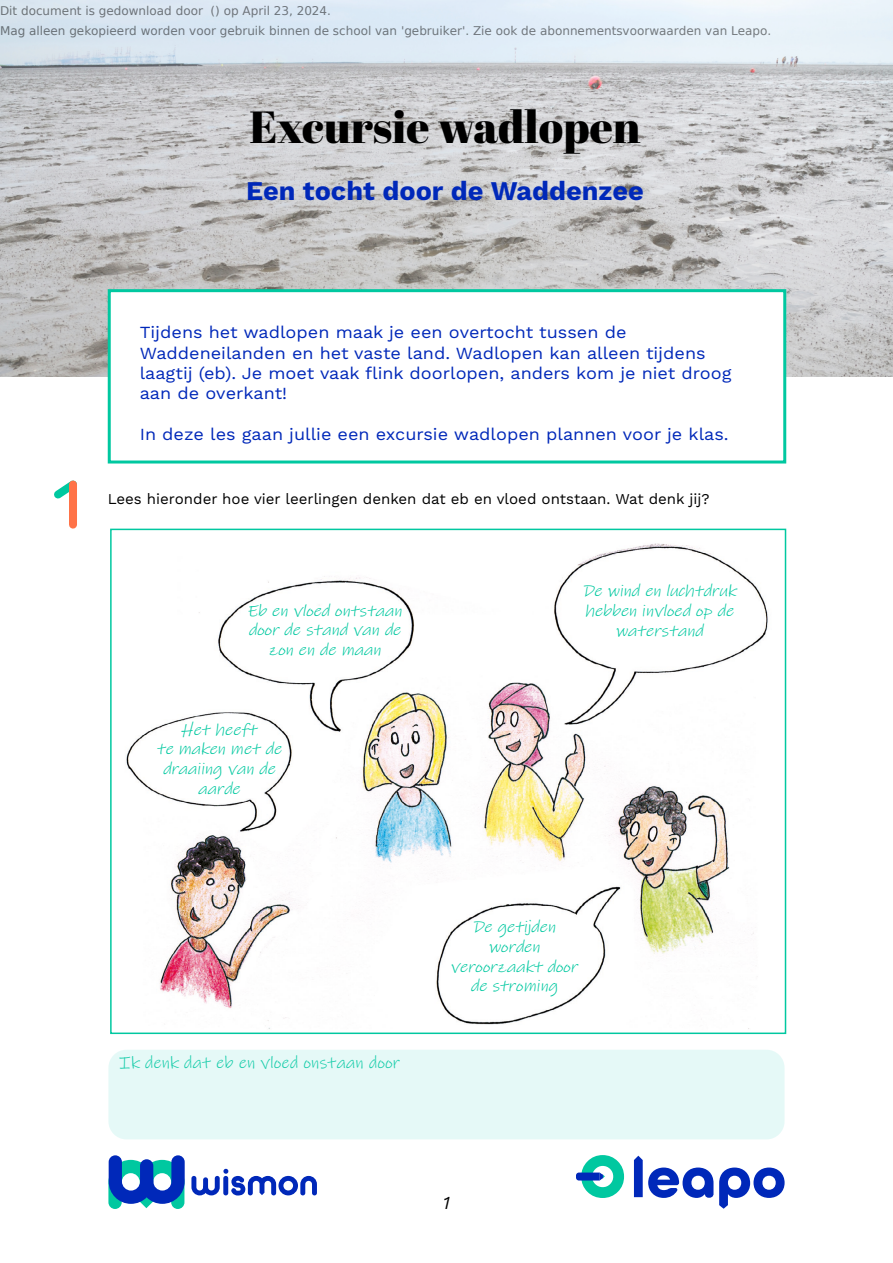
<style>
.page{position:relative;width:893px;height:1263px;background:#fff}
.page>*{position:absolute;margin:0;border:0;box-sizing:border-box;transform-origin:0 0}
.t1{font:45px "Abril Fatface";color:#000}
.t2{font:700 27px "Work Sans";color:#0028b9}
.t3{font:italic 18px "Work Sans";color:#000}
.t4{font:16.95px/20.4px "Work Sans";color:#0028b9;scale:1.06 1}
.t5{font:16.95px "Ink Free";color:#00c8a0;scale:1.06 1}
.t6{font:italic 16.5px/19.8px "Ink Free";color:#00c8a0;text-align:center;scale:1.06 1}
.t7{font:15px "Work Sans";color:#000}
.t8{font:12px/20.4px "DejaVu Sans";color:rgb(0 0 0/.5)}
</style>
<div class="page">
<img style="left:0;top:0;width:893px;height:376px">
<div style="left:108px;top:289px;width:678px;height:174px;background:#fff;border:3px solid #00c8a0"></div>
<svg style="left:108px;top:1155px;width:77px;height:54px"></svg>
<svg style="left:191px;top:1169px;width:126px;height:26px"></svg>
<svg style="left:576px;top:1155px;width:48px;height:43px"></svg>
<svg style="left:634px;top:1156px;width:150px;height:53px"></svg>
<img style="left:126px;top:543px;width:642px;height:486px">
<div style="left:110px;top:529px;width:676px;height:505px;border:2px solid #00c8a0"></div>
<svg style="left:54px;top:480px;width:23px;height:19px"></svg>
<div style="left:69px;top:484px;width:8px;height:41px;background:#ff7348"></div>
<div style="left:108px;top:1050px;width:676px;height:89px;background:#e5f9f7;border-radius:18px"></div>
<p class="t8" style="left:0;top:0;width:773px">Dit document is gedownload door () op April 23, 2024.<br>Mag alleen gekopieerd worden voor gebruik binnen de school van 'gebruiker'. Zie ook de abonnementsvoorwaarden van Leapo.</p>
<h1 class="t1" style="left:249px;top:95px;width:393px">Excursie wadlopen</h1>
<h2 class="t2" style="left:246px;top:176px;width:399px">Een tocht door de Waddenzee</h2>
<p class="t4" style="left:140px;top:323px;width:560px">Tijdens het wadlopen maak je een overtocht tussen de Waddeneilanden en het vaste land. Wadlopen kan alleen tijdens laagtij (eb). Je moet vaak flink doorlopen, anders kom je niet droog aan de overkant!</p>
<p class="t4" style="left:140px;top:425px;width:557px">In deze les gaan jullie een excursie wadlopen plannen voor je klas.</p>
<p class="t7" style="left:108px;top:490px;width:603px">Lees hieronder hoe vier leerlingen denken dat eb en vloed ontstaan. Wat denk jij?</p>
<p class="t6" style="left:247px;top:600px;width:151px">Eb en vloed ontstaan door de stand van de zon en de maan</p>
<p class="t6" style="left:156px;top:719px;width:123px">Het heeft<br>te maken met de draaiing van de aarde</p>
<p class="t6" style="left:582px;top:581px;width:150px">De wind en luchtdruk hebben invloed op de waterstand</p>
<p class="t5" style="left:119px;top:1052px;width:267px">Ik denk dat eb en vloed onstaan door</p>
<p class="t6" style="left:450px;top:917px;width:125px">De getijden worden veroorzaakt door de stroming</p>
<p class="t3" style="left:443px;top:1189px;width:8px">1</p>
</div>
